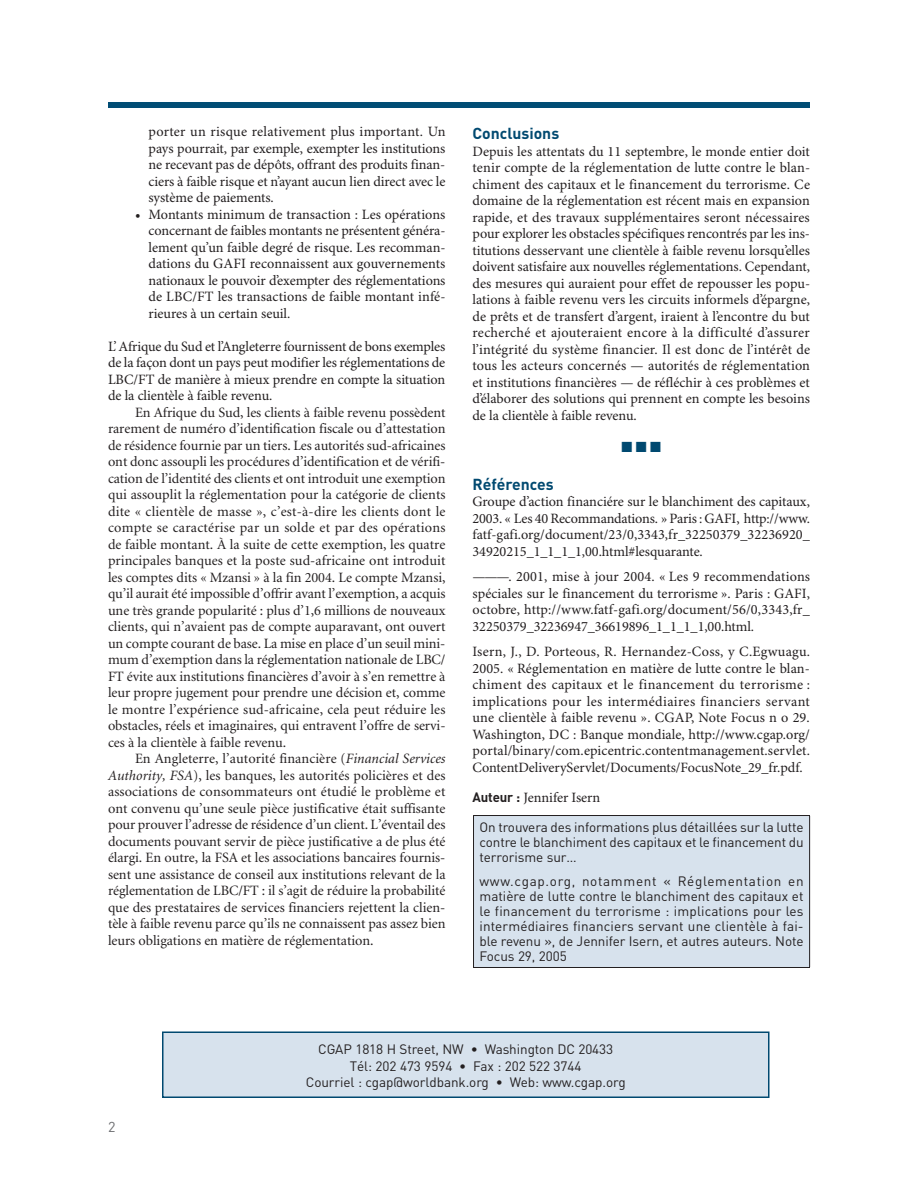
<style>
.page{position:relative;width:918px;height:1188px;background:#fff}
.page>*{position:absolute;margin:0;border:0;box-sizing:border-box;transform-origin:0 0}
.t1{font:700 15.75px "DIN";color:#004970}
.t2{font:14.7px "Zapf Dingbats";color:#004970}
.t3{font:14.25px/16.5px "Minion Pro";letter-spacing:-.005em;color:#231f20;text-align:justify}
.t4{font:14.25px/16.5px "Minion";letter-spacing:-.005em;color:#231f20;text-align:justify}
.t5{font:14.25px "DIN";color:#6c6d70}
.t6{font:13.5px/15px "DIN";letter-spacing:-.005em;color:#231f20;text-align:justify}
.s1{font-style:italic}
.s2{font-family:"DIN";font-weight:700;font-size:13.5px}
</style>
<div class="page">
<div style="left:163px;top:1032px;width:606px;height:65px;background:#d7e2ed"></div>
<div style="left:162px;top:1032px;width:608px;height:66px;border:2px solid #004970"></div>
<div style="left:108px;top:102px;width:702px;height:6px;background:#014d75"></div>
<div style="left:474px;top:816px;width:336px;height:151px;background:#d7e2ed"></div>
<hr style="left:473px;top:815px;width:337px;height:1px;background:#231f20">
<hr style="left:473px;top:816px;width:1px;height:151px;background:#231f20">
<hr style="left:809px;top:816px;width:1px;height:151px;background:#231f20">
<hr style="left:473px;top:967px;width:337px;height:1px;background:#231f20">
<p class="t3" style="left:148px;top:125px;width:299px;text-align:left">porter un risque relativement plus important. Un pays pourrait, par exemple, exempter les institutions ne recevant pas de dépôts, offrant des produits finan&shy;ciers à faible risque et n’ayant aucun lien direct avec le système de paiements.<br>Montants minimum de transaction : Les opérations concernant de faibles montants ne présentent généra&shy;lement qu’un faible degré de risque. Les recomman&shy;dations du GAFI reconnaissent aux gouvernements nationaux le pouvoir d’exempter des réglementations de LBC/FT les transactions de faible montant infé&shy;rieures à un certain seuil.</p>
<p class="t3" style="left:108px;top:339px;width:339px">L’ Afrique du Sud et l’Angleterre fournissent de bons exemples de la façon dont un pays peut modifier les réglementations de LBC/FT de manière à mieux prendre en compte la situation de la clientèle à faible revenu.</p>
<p class="t4" style="left:108px;top:405px;width:339px;text-indent:27px">En Afrique du Sud, les clients à faible revenu possèdent rarement de numéro d’identification fiscale ou d’attestation de résidence fournie par un tiers. Les autorités sud-africaines ont donc assoupli les procédures d’identification et de vérifi&shy;cation de l’identité des clients et ont introduit une exemption qui assouplit la réglementation pour la catégorie de clients dite « clientèle de masse », c’est-à-dire les clients dont le compte se caractérise par un solde et par des opérations de faible montant. À la suite de cette exemption, les quatre principales banques et la poste sud-africaine ont introduit les comptes dits « Mzansi » à la fin 2004. Le compte Mzansi, qu’il aurait été impossible d’offrir avant l’exemption, a acquis une très grande popularité : plus d’1,6 millions de nouveaux clients, qui n’avaient pas de compte auparavant, ont ouvert un compte courant de base. La mise en place d’un seuil mini&shy;mum d’exemption dans la réglementation nationale de LBC/ FT évite aux institutions financières d’avoir à s’en remettre à leur propre jugement pour prendre une décision et, comme le montre l’expérience sud-africaine, cela peut réduire les obstacles, réels et imaginaires, qui entravent l’offre de servi&shy;ces à la clientèle à faible revenu.</p>
<p class="t4" style="left:108px;top:752px;width:339px;text-indent:27px">En Angleterre, l’autorité financière (<span class="s1">Financial Services Authority, FSA</span>), les banques, les autorités policières et des associations de consommateurs ont étudié le problème et ont convenu qu’une seule pièce justificative était suffisante pour prouver l’adresse de résidence d’un client. L’éventail des documents pouvant servir de pièce justificative a de plus été élargi. En outre, la FSA et les associations bancaires fournis&shy;sent une assistance de conseil aux institutions relevant de la réglementation de LBC/FT : il s’agit de réduire la probabilité que des prestataires de services financiers rejettent la clien&shy;tèle à faible revenu parce qu’ils ne connaissent pas assez bien leurs obligations en matière de réglementation.</p>
<p class="t3" style="left:135px;top:207px;width:7px">•</p>
<p class="t1" style="left:472px;top:128px;width:88px">Conclusions</p>
<p class="t3" style="left:472px;top:144px;width:339px">Depuis les attentats du 11 septembre, le monde entier doit tenir compte de la réglementation de lutte contre le blan&shy;chiment des capitaux et le financement du terrorisme. Ce domaine de la réglementation est récent mais en expansion rapide, et des travaux supplémentaires seront nécessaires pour explorer les obstacles spécifiques rencontrés par les ins&shy;titutions desservant une clientèle à faible revenu lorsqu’elles doivent satisfaire aux nouvelles réglementations. Cependant, des mesures qui auraient pour effet de repousser les popu&shy;lations à faible revenu vers les circuits informels d’épargne, de prêts et de transfert d’argent, iraient à l’encontre du but recherché et ajouteraient encore à la difficulté d’assurer l’intégrité du système financier. Il est donc de l’intérêt de tous les acteurs concernés — autorités de réglementation et institutions financières — de réfléchir à ces problèmes et d’élaborer des solutions qui prennent en compte les besoins de la clientèle à faible revenu.</p>
<p class="t2" style="left:622px;top:440px;width:41px">■ ■ ■</p>
<p class="t1" style="left:472px;top:478px;width:83px">Références</p>
<p class="t3" style="left:472px;top:495px;width:339px">Groupe d’action financiére sur le blanchiment des capitaux, 2003. « Les 40 Recommandations. » Paris : GAFI, http://www. fatf-gafi.org/document/23/0,3343,fr_32250379_32236920_ 34920215_1_1_1_1,00.html#lesquarante.</p>
<p class="t3" style="left:472px;top:570px;width:339px">———. 2001, mise à jour 2004. « Les 9 recommendations spéciales sur le financement du terrorisme ». Paris : GAFI, octobre, http://www.fatf-gafi.org/document/56/0,3343,fr_ 32250379_32236947_36619896_1_1_1_1,00.html.</p>
<p class="t3" style="left:472px;top:645px;width:339px">Isern, J., D. Porteous, R. Hernandez-Coss, y C.Egwuagu.<br>2005. « Réglementation en matière de lutte contre le blan&shy;chiment des capitaux et le financement du terrorisme : implications pour les intermédiaires financiers servant une clientèle à faible revenu ». CGAP, Note Focus n o 29.<br>Washington, DC : Banque mondiale, http://www.cgap.org/ portal/binary/com.epicentric.contentmanagement.servlet.<br>ContentDeliveryServlet/Documents/FocusNote_29_fr.pdf.</p>
<p class="t3" style="left:472px;top:791px;width:129px"><span class="s2">Auteur :</span> Jennifer Isern</p>
<p class="t6" style="left:480px;top:822px;width:326px">On trouvera des informations plus détaillées sur la lutte contre le blanchiment des capitaux et le financement du terrorisme sur…</p>
<p class="t6" style="left:480px;top:876px;width:326px">www.cgap.org, notamment « Réglementation en matière de lutte contre le blanchiment des capitaux et le financement du terrorisme : implications pour les intermédiaires financiers servant une clientèle à fai&shy;ble revenu », de Jennifer Isern, et autres auteurs. Note Focus 29, 2005</p>
<p class="t5" style="left:108px;top:1122px;width:9px">2</p>
<p class="t6" style="left:306px;top:1043px;width:321px;line-height:16.5px;text-align:center">CGAP 1818 H Street, NW • Washington DC 20433<br>Tél: 202 473 9594 • Fax : 202 522 3744<br>Courriel : cgap@worldbank.org • Web: www.cgap.org</p>
</div>
